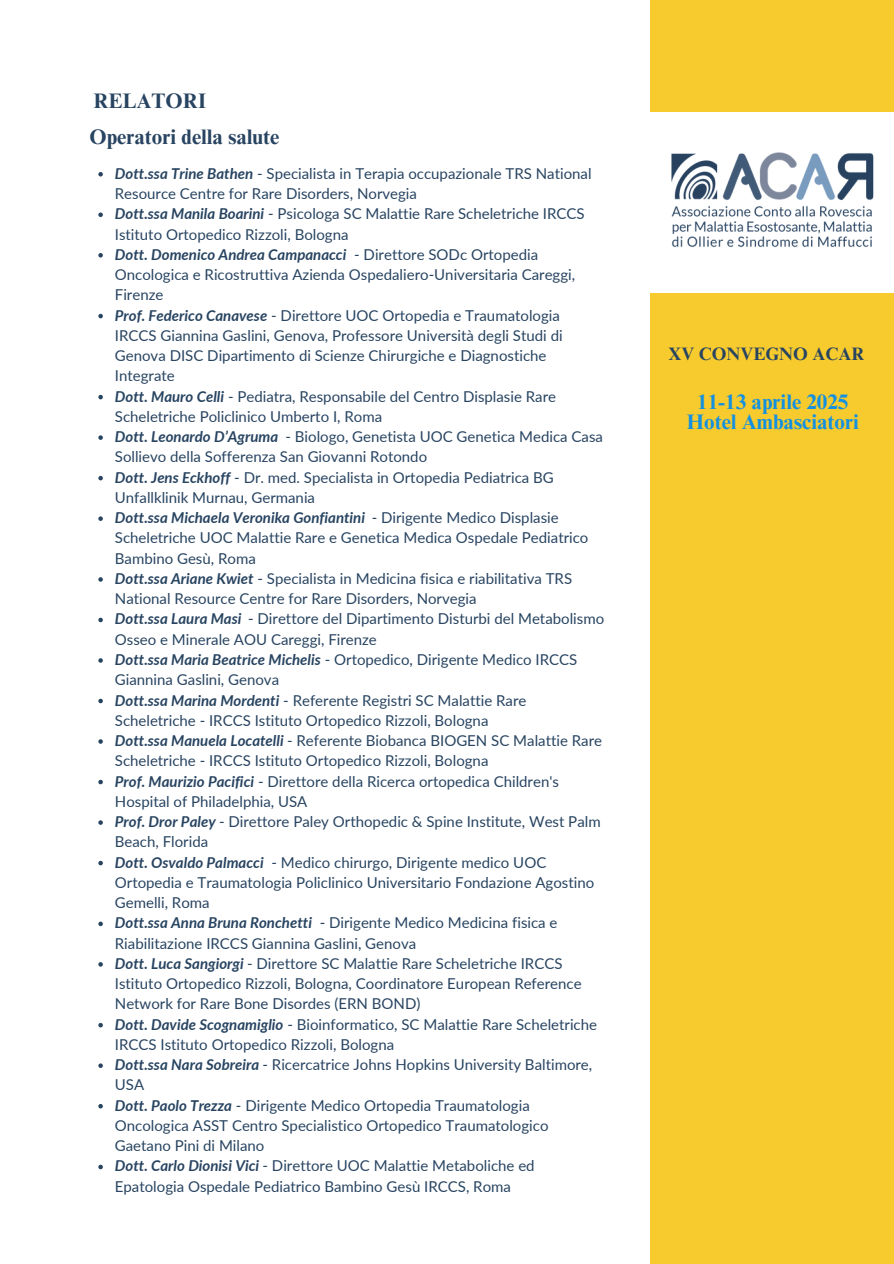
<style>
.page{position:relative;width:894px;height:1264px;background:#fff}
.page>*{position:absolute;margin:0;border:0;box-sizing:border-box;transform-origin:0 0}
.t1{font:700 21px/20.2px "Times NRMT Pro";color:#1390e0;text-align:center}
.t2{font:700 21px "Times NRMT Pro";color:#284461}
.t3{font:700 18px "Times NRMT Pro";color:#284461}
.t4{font:15px/20.2px "Lato";color:#284461}
.s1{font-weight:700;font-style:italic}
</style>
<div class="page">
<svg style="left:98px;top:172px;width:5px;height:4px"></svg>
<svg style="left:98px;top:212px;width:5px;height:5px"></svg>
<svg style="left:98px;top:253px;width:5px;height:4px"></svg>
<svg style="left:98px;top:314px;width:5px;height:4px"></svg>
<svg style="left:98px;top:395px;width:5px;height:4px"></svg>
<svg style="left:98px;top:435px;width:5px;height:5px"></svg>
<svg style="left:98px;top:476px;width:5px;height:4px"></svg>
<svg style="left:98px;top:516px;width:5px;height:5px"></svg>
<svg style="left:98px;top:577px;width:5px;height:4px"></svg>
<svg style="left:98px;top:617px;width:5px;height:5px"></svg>
<svg style="left:98px;top:658px;width:5px;height:4px"></svg>
<svg style="left:98px;top:698px;width:5px;height:5px"></svg>
<svg style="left:98px;top:739px;width:5px;height:4px"></svg>
<svg style="left:98px;top:779px;width:5px;height:5px"></svg>
<svg style="left:98px;top:820px;width:5px;height:4px"></svg>
<svg style="left:98px;top:860px;width:5px;height:5px"></svg>
<svg style="left:98px;top:921px;width:5px;height:5px"></svg>
<svg style="left:98px;top:962px;width:5px;height:4px"></svg>
<svg style="left:98px;top:1022px;width:5px;height:5px"></svg>
<svg style="left:98px;top:1063px;width:5px;height:4px"></svg>
<svg style="left:98px;top:1104px;width:5px;height:4px"></svg>
<svg style="left:98px;top:1164px;width:5px;height:5px"></svg>
<div style="left:649px;top:0;width:244px;height:1263px;background:#f7cb2d"></div>
<div style="left:637px;top:111px;width:256px;height:181px;background:#fff"></div>
<img style="left:671px;top:152px;width:203px;height:95px">
<p class="t2" style="left:93px;top:93px;width:114px">RELATORI</p>
<p class="t2" style="left:89px;top:129px;width:191px">Operatori della salute</p>
<h1 class="t4" style="left:115px;top:163px;width:478px"><span class="s1">Dott.ssa Trine Bathen</span> - Specialista in Terapia occupazionale TRS National<br>Resource Centre for Rare Disorders, Norvegia</h1>
<h2 class="t4" style="left:115px;top:203px;width:471px"><span class="s1">Dott.ssa Manila Boarini</span> - Psicologa SC Malattie Rare Scheletriche IRCCS<br>Istituto Ortopedico Rizzoli, Bologna</h2>
<p class="t4" style="left:115px;top:244px;width:461px"><span class="s1">Dott. Domenico Andrea Campanacci</span> - Direttore SODc Ortopedia<br>Oncologica e Ricostruttiva Azienda Ospedaliero-Universitaria Careggi,</p>
<p class="t4" style="left:115px;top:284px;width:449px">Firenze<br><span class="s1">Prof. Federico Canavese</span> - Direttore UOC Ortopedia e Traumatologia IRCCS Giannina Gaslini, Genova, Professore Università degli Studi di Genova DISC Dipartimento di Scienze Chirurgiche e Diagnostiche</p>
<p class="t4" style="left:115px;top:365px;width:442px">Integrate<br><span class="s1">Dott. Mauro Celli</span> - Pediatra, Responsabile del Centro Displasie Rare<br>Scheletriche Policlinico Umberto I, Roma</p>
<p class="t4" style="left:115px;top:426px;width:489px"><span class="s1">Dott. Leonardo D’Agruma</span> - Biologo, Genetista UOC Genetica Medica Casa</p>
<p class="t4" style="left:115px;top:446px;width:440px">Sollievo della Sofferenza San Giovanni Rotondo<br><span class="s1">Dott. Jens Eckhoff</span> - Dr. med. Specialista in Ortopedia Pediatrica BG<br>Unfallklinik Murnau, Germania</p>
<p class="t4" style="left:115px;top:507px;width:475px"><span class="s1">Dott.ssa Michaela Veronika Gonfiantini</span> - Dirigente Medico Displasie<br>Scheletriche UOC Malattie Rare e Genetica Medica Ospedale Pediatrico<br>Bambino Gesù, Roma</p>
<p class="t4" style="left:115px;top:568px;width:458px"><span class="s1">Dott.ssa Ariane Kwiet</span> - Specialista in Medicina fisica e riabilitativa TRS<br>National Resource Centre for Rare Disorders, Norvegia</p>
<p class="t4" style="left:115px;top:608px;width:490px"><span class="s1">Dott.ssa Laura Masi</span> - Direttore del Dipartimento Disturbi del Metabolismo<br>Osseo e Minerale AOU Careggi, Firenze</p>
<p class="t4" style="left:115px;top:649px;width:464px"><span class="s1">Dott.ssa Maria Beatrice Michelis</span> - Ortopedico, Dirigente Medico IRCCS<br>Giannina Gaslini, Genova</p>
<p class="t4" style="left:115px;top:689px;width:413px"><span class="s1">Dott.ssa Marina Mordenti</span> - Referente Registri SC Malattie Rare<br>Scheletriche - IRCCS Istituto Ortopedico Rizzoli, Bologna</p>
<p class="t4" style="left:115px;top:730px;width:488px"><span class="s1">Dott.ssa Manuela Locatelli</span> - Referente Biobanca BIOGEN SC Malattie Rare<br>Scheletriche - IRCCS Istituto Ortopedico Rizzoli, Bologna</p>
<p class="t4" style="left:115px;top:770px;width:445px"><span class="s1">Prof. Maurizio Pacifici</span> - Direttore della Ricerca ortopedica Children's<br>Hospital of Philadelphia, USA</p>
<p class="t4" style="left:115px;top:811px;width:487px"><span class="s1">Prof. Dror Paley</span> - Direttore Paley Orthopedic &amp; Spine Institute, West Palm<br>Beach, Florida</p>
<p class="t4" style="left:115px;top:851px;width:481px"><span class="s1">Dott. Osvaldo Palmacci</span> - Medico chirurgo, Dirigente medico UOC<br>Ortopedia e Traumatologia Policlinico Universitario Fondazione Agostino<br>Gemelli, Roma</p>
<p class="t4" style="left:115px;top:912px;width:444px"><span class="s1">Dott.ssa Anna Bruna Ronchetti</span> - Dirigente Medico Medicina fisica e</p>
<p class="t4" style="left:115px;top:932px;width:468px">Riabilitazione IRCCS Giannina Gaslini, Genova<br><span class="s1">Dott. Luca Sangiorgi</span> - Direttore SC Malattie Rare Scheletriche IRCCS<br>Istituto Ortopedico Rizzoli, Bologna, Coordinatore European Reference</p>
<p class="t4" style="left:115px;top:993px;width:483px">Network for Rare Bone Disordes (ERN BOND)<br><span class="s1">Dott. Davide Scognamiglio</span> - Bioinformatico, SC Malattie Rare Scheletriche<br>IRCCS Istituto Ortopedico Rizzoli, Bologna</p>
<p class="t4" style="left:115px;top:1054px;width:479px"><span class="s1">Dott.ssa Nara Sobreira</span> - Ricercatrice Johns Hopkins University Baltimore,<br>USA</p>
<p class="t4" style="left:115px;top:1094px;width:435px"><span class="s1">Dott. Paolo Trezza</span> - Dirigente Medico Ortopedia Traumatologia<br>Oncologica ASST Centro Specialistico Ortopedico Traumatologico<br>Gaetano Pini di Milano</p>
<p class="t4" style="left:115px;top:1155px;width:421px"><span class="s1">Dott. Carlo Dionisi Vici</span> - Direttore UOC Malattie Metaboliche ed<br>Epatologia Ospedale Pediatrico Bambino Gesù IRCCS, Roma</p>
<h3 class="t3" style="left:668px;top:347px;width:197px">XV CONVEGNO ACAR</h3>
<p class="t1" style="left:686px;top:394px;width:173px">11-13 aprile 2025<br>Hotel Ambasciatori</p>
</div>
